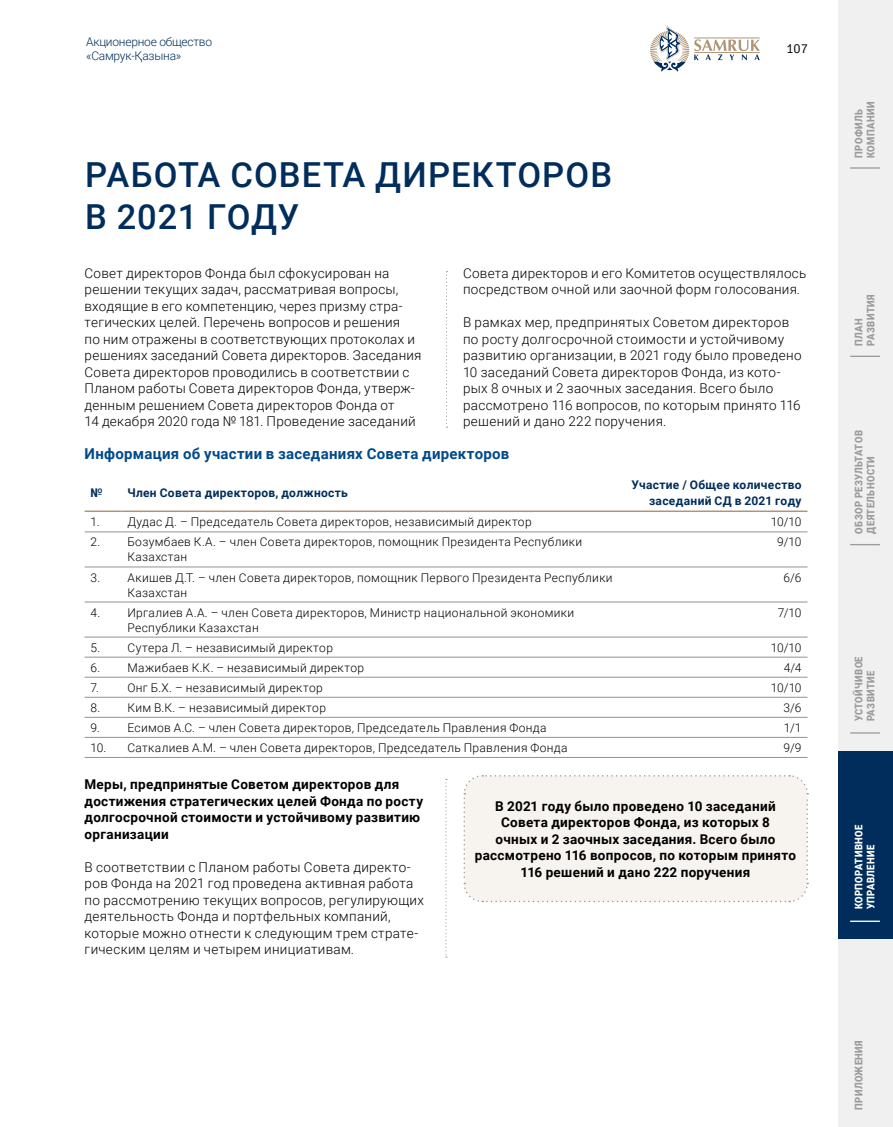
<style>
.page{position:relative;width:893px;height:1127px;background:#fff}
.page>*{position:absolute;margin:0;border:0;box-sizing:border-box;transform-origin:0 0}
.t1{font:500 34.5px/41.4px "Roboto";letter-spacing:.03em;color:#002d5c}
.t2{font:700 15px "Roboto";letter-spacing:.02em;color:#004a8b}
.t3{font:300 13.5px/16.5px "Roboto";letter-spacing:.02em;color:#000}
.t4{font:700 13.5px/16.5px "Roboto";letter-spacing:.02em;color:#000}
.t5{font:300 13.5px "Cignika";color:#000}
.t6{font:300 12px/15px "Roboto";letter-spacing:.03em;color:#000}
.t7{font:700 12px/16.5px "Roboto";letter-spacing:.025em;color:#002d5c;text-align:right}
.t8{font:300 12px/14.4px "Roboto";letter-spacing:-.02em;color:#002d5c}
.t9{font:900 10.5px/12px "Roboto";letter-spacing:.045em;color:#9c9c9d;scale:.9 1}
.t10{font:900 10.5px/12px "Roboto";letter-spacing:.045em;color:#fff;scale:.9 1}
</style>
<div class="page">
<svg style="left:650px;top:26px;width:110px;height:46px"></svg>
<svg style="left:445px;top:779px;width:2px;height:178px"></svg>
<svg style="left:446px;top:271px;width:1px;height:157px"></svg>
<hr style="left:85px;top:510px;width:36px;height:2px;background:#ae9575">
<hr style="left:121px;top:510px;width:502px;height:2px;background:#ae9575">
<hr style="left:623px;top:510px;width:184px;height:2px;background:#ae9575">
<hr style="left:85px;top:532px;width:36px;height:1px;background:#919291">
<hr style="left:121px;top:532px;width:502px;height:1px;background:#919291">
<hr style="left:623px;top:532px;width:184px;height:1px;background:#919291">
<hr style="left:85px;top:567px;width:36px;height:1px;background:#919291">
<hr style="left:121px;top:567px;width:502px;height:1px;background:#919291">
<hr style="left:623px;top:567px;width:184px;height:1px;background:#919291">
<hr style="left:85px;top:602px;width:36px;height:1px;background:#919291">
<hr style="left:121px;top:602px;width:502px;height:1px;background:#919291">
<hr style="left:623px;top:602px;width:184px;height:1px;background:#919291">
<hr style="left:85px;top:637px;width:36px;height:1px;background:#919291">
<hr style="left:121px;top:637px;width:502px;height:1px;background:#919291">
<hr style="left:623px;top:637px;width:184px;height:1px;background:#919291">
<hr style="left:85px;top:657px;width:36px;height:1px;background:#919291">
<hr style="left:121px;top:657px;width:502px;height:1px;background:#919291">
<hr style="left:623px;top:657px;width:184px;height:1px;background:#919291">
<hr style="left:85px;top:677px;width:36px;height:1px;background:#919291">
<hr style="left:121px;top:677px;width:502px;height:1px;background:#919291">
<hr style="left:623px;top:677px;width:184px;height:1px;background:#919291">
<hr style="left:85px;top:697px;width:36px;height:1px;background:#919291">
<hr style="left:121px;top:697px;width:502px;height:1px;background:#919291">
<hr style="left:623px;top:697px;width:184px;height:1px;background:#919291">
<hr style="left:85px;top:717px;width:36px;height:1px;background:#919291">
<hr style="left:121px;top:717px;width:502px;height:1px;background:#919291">
<hr style="left:623px;top:717px;width:184px;height:1px;background:#919291">
<hr style="left:85px;top:737px;width:36px;height:1px;background:#919291">
<hr style="left:121px;top:737px;width:502px;height:1px;background:#919291">
<hr style="left:623px;top:737px;width:184px;height:1px;background:#919291">
<hr style="left:85px;top:757px;width:36px;height:1px;background:#919291">
<hr style="left:121px;top:757px;width:502px;height:1px;background:#919291">
<hr style="left:623px;top:757px;width:184px;height:1px;background:#919291">
<div style="left:463px;top:775px;width:346px;height:128px;background:#f7f4ef"></div>
<div style="left:838px;top:939px;width:55px;height:188px;background:#f0f0f0"></div>
<div style="left:838px;top:376px;width:55px;height:187px;background:#f0f0f0"></div>
<div style="left:838px;top:188px;width:55px;height:188px;background:#f0f0f0"></div>
<div style="left:838px;top:0;width:55px;height:188px;background:#f0f0f0"></div>
<div style="left:838px;top:563px;width:55px;height:188px;background:#f0f0f0"></div>
<hr style="left:850px;top:544px;width:30px;height:1px;background:#9c9c9d">
<hr style="left:850px;top:356px;width:30px;height:1px;background:#9c9c9d">
<hr style="left:850px;top:732px;width:30px;height:1px;background:#9c9c9d">
<hr style="left:850px;top:167px;width:30px;height:2px;background:#9c9c9d">
<div style="left:838px;top:751px;width:55px;height:188px;background:#002d5c"></div>
<hr style="left:850px;top:920px;width:30px;height:2px;background:#fff">
<p class="t8" style="left:86px;top:34px;width:128px">Акционерное общество «Самрук-Қазына»</p>
<p class="t5" style="left:786px;top:41px;width:23px">107</p>
<h1 class="t1" style="left:85px;top:153px;width:528px">РАБОТА СОВЕТА ДИРЕКТОРОВ<br>В 2021 ГОДУ</h1>
<p class="t3" style="left:85px;top:264px;width:338px">Совет директоров Фонда был сфокусирован на решении текущих задач, рассматривая вопросы, входящие в его компетенцию, через призму стра&shy;тегических целей. Перечень вопросов и решения<br>по ним отражены в соответствующих протоколах и решениях заседаний Совета директоров. Заседания Совета директоров проводились в соответствии с Планом работы Совета директоров Фонда, утверж&shy;денным решением Совета директоров Фонда от<br>14 декабря 2020 года № 181. Проведение заседаний</p>
<p class="t3" style="left:463px;top:264px;width:345px">Совета директоров и его Комитетов осуществлялось посредством очной или заочной форм голосования.</p>
<p class="t3" style="left:463px;top:314px;width:340px">В рамках мер, предпринятых Советом директоров по росту долгосрочной стоимости и устойчивому развитию организации, в 2021 году было проведено 10 заседаний Совета директоров Фонда, из кото&shy;рых 8 очных и 2 заочных заседания. Всего было рассмотрено 116 вопросов, по которым принято 116 решений и дано 222 поручения.</p>
<p class="t2" style="left:85px;top:443px;width:426px">Информация об участии в заседаниях Совета директоров</p>
<p class="t7" style="left:91px;top:484px;width:14px">№</p>
<p class="t7" style="left:127px;top:484px;width:222px">Член Совета директоров, должность</p>
<p class="t7" style="left:632px;top:476px;width:171px">Участие / Общее количество заседаний СД в 2021 году</p>
<p class="t6" style="left:91px;top:514px;width:443px">1. Дудас Д. – Председатель Совета директоров, независимый директор</p>
<p class="t6" style="left:771px;top:514px;width:32px">10/10</p>
<p class="t6" style="left:127px;top:534px;width:456px;text-indent:-37px">2. Бозумбаев К.А. – член Совета директоров, помощник Президента Республики<br>Казахстан</p>
<p class="t6" style="left:777px;top:534px;width:26px">9/10</p>
<p class="t6" style="left:127px;top:569px;width:487px;text-indent:-37px">3. Акишев Д.Т. – член Совета директоров, помощник Первого Президента Республики<br>Казахстан</p>
<p class="t6" style="left:783px;top:569px;width:19px">6/6</p>
<p class="t6" style="left:127px;top:604px;width:448px;text-indent:-37px">4. Иргалиев А.А. – член Совета директоров, Министр национальной экономики<br>Республики Казахстан</p>
<p class="t6" style="left:778px;top:604px;width:25px">7/10</p>
<p class="t6" style="left:91px;top:639px;width:244px">5. Сутера Л. – независимый директор</p>
<p class="t6" style="left:771px;top:639px;width:32px">10/10</p>
<p class="t6" style="left:91px;top:659px;width:275px">6. Мажибаев К.К. – независимый директор</p>
<p class="t6" style="left:784px;top:659px;width:19px">4/4</p>
<p class="t6" style="left:91px;top:679px;width:234px">7. Онг Б.Х. – независимый директор</p>
<p class="t6" style="left:771px;top:679px;width:32px">10/10</p>
<p class="t6" style="left:91px;top:699px;width:237px">8. Ким В.К. – независимый директор</p>
<p class="t6" style="left:783px;top:699px;width:19px">3/6</p>
<p class="t6" style="left:91px;top:719px;width:457px">9. Есимов А.С. – член Совета директоров, Председатель Правления Фонда</p>
<p class="t6" style="left:784px;top:719px;width:19px">1/1</p>
<p class="t6" style="left:91px;top:740px;width:478px">10. Саткалиев А.М. – член Совета директоров, Председатель Правления Фонда</p>
<p class="t6" style="left:783px;top:740px;width:20px">9/9</p>
<p class="t4" style="left:85px;top:776px;width:340px">Меры, предпринятые Советом директоров для достижения стратегических целей Фонда по росту долгосрочной стоимости и устойчивому развитию организации</p>
<p class="t3" style="left:85px;top:858px;width:341px">В соответствии с Планом работы Совета директо&shy;ров Фонда на 2021 год проведена активная работа по рассмотрению текущих вопросов, регулирующих деятельность Фонда и портфельных компаний, которые можно отнести к следующим трем страте&shy;гическим целям и четырем инициативам.</p>
<p class="t4" style="left:475px;top:797px;width:323px;text-align:center">В 2021 году было проведено 10 заседаний Совета директоров Фонда, из которых 8<br>очных и 2 заочных заседания. Всего было рассмотрено 116 вопросов, по которым принято 116 решений и дано 222 поручения</p>
<p class="t9" style="left:852px;top:158px;width:64px;rotate:-90deg">ПРОФИЛЬ<br>КОМПАНИИ</p>
<p class="t9" style="left:852px;top:346px;width:59px;rotate:-90deg">ПЛАН<br>РАЗВИТИЯ</p>
<p class="t9" style="left:852px;top:533px;width:116px;rotate:-90deg">ОБЗОР РЕЗУЛЬТАТОВ<br>ДЕЯТЕЛЬНОСТИ</p>
<p class="t9" style="left:852px;top:721px;width:74px;rotate:-90deg">УСТОЙЧИВОЕ<br>РАЗВИТИЕ</p>
<p class="t10" style="left:852px;top:909px;width:96px;rotate:-90deg">КОРПОРАТИВНОЕ<br>УПРАВЛЕНИЕ</p>
<p class="t9" style="left:852px;top:1110px;width:79px;rotate:-90deg">ПРИЛОЖЕНИЯ</p>
</div>
